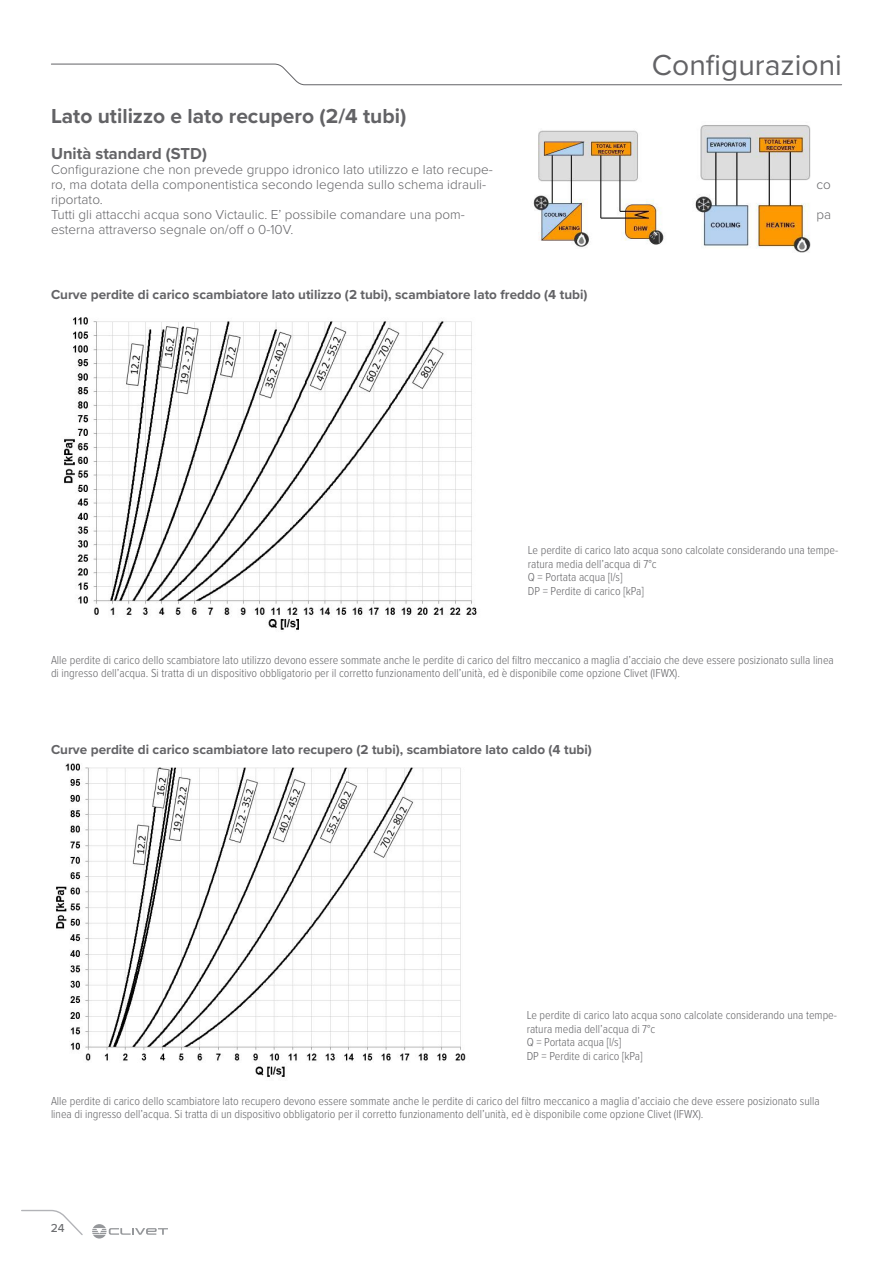
<style>
.page{position:relative;width:893px;height:1263px;background:#fff}
.page>*{position:absolute;margin:0;border:0;box-sizing:border-box;transform-origin:0 0}
.t1{font:30px "Proxima Nova";color:#636366}
.t2{font:700 21px "Proxima Nova";color:#636366}
.t3{font:700 16.5px "Proxima Nova";color:#636366}
.t4{font:300 13.5px/15px "Proxima Nova";color:#636366}
.t5{font:700 13.5px "Proxima Nova";color:#636366}
.t6{font:300 12px/13.5px "Proxima Nova Cond";color:#636366}
.t7{font:500 12px "Proxima Nova";color:#6c6d70}
</style>
<div class="page">
<svg style="left:51px;top:63px;width:791px;height:22px"></svg>
<svg style="left:21px;top:1209px;width:62px;height:26px"></svg>
<svg style="left:92px;top:1224px;width:76px;height:14px"></svg>
<img style="left:533px;top:130px;width:131px;height:117px">
<img style="left:695px;top:125px;width:116px;height:128px">
<img style="left:64px;top:317px;width:413px;height:313px">
<img style="left:56px;top:763px;width:410px;height:314px">
<h2 class="t2" style="left:51px;top:100px;width:357px">Lato utilizzo e lato recupero (2/4 tubi)</h2>
<h3 class="t3" style="left:51px;top:141px;width:157px">Unità standard (STD)</h3>
<p class="t4" style="left:51px;top:161px;width:443px">Configurazione che non prevede gruppo idronico lato utilizzo e lato recupe&shy;ro, ma dotata della componentistica secondo legenda sullo schema idrauli-</p>
<p class="t4" style="left:51px;top:191px;width:415px">riportato.<br>Tutti gli attacchi acqua sono Victaulic. E’ possibile comandare una pom-</p>
<p class="t4" style="left:51px;top:221px;width:244px">esterna attraverso segnale on/off o 0-10V.</p>
<p class="t5" style="left:51px;top:284px;width:538px">Curve perdite di carico scambiatore lato utilizzo (2 tubi), scambiatore lato freddo (4 tubi)</p>
<h1 class="t1" style="left:652px;top:42px;width:192px">Configurazioni</h1>
<p class="t4" style="left:816px;top:176px;width:16px">co</p>
<p class="t4" style="left:816px;top:206px;width:16px">pa</p>
<p class="t6" style="left:528px;top:543px;width:312px">Le perdite di carico lato acqua sono calcolate considerando una tempe&shy;ratura media dell’acqua di 7°c<br>Q = Portata acqua [l/s]<br>DP = Perdite di carico [kPa]</p>
<p class="t6" style="left:51px;top:652px;width:784px">Alle perdite di carico dello scambiatore lato utilizzo devono essere sommate anche le perdite di carico del filtro meccanico a maglia d’acciaio che deve essere posizionato sulla linea di ingresso dell’acqua. Si tratta di un dispositivo obbligatorio per il corretto funzionamento dell’unità, ed è disponibile come opzione Clivet (IFWX).</p>
<p class="t5" style="left:51px;top:739px;width:542px">Curve perdite di carico scambiatore lato recupero (2 tubi), scambiatore lato caldo (4 tubi)</p>
<p class="t6" style="left:527px;top:1008px;width:312px">Le perdite di carico lato acqua sono calcolate considerando una tempe&shy;ratura media dell’acqua di 7°c<br>Q = Portata acqua [l/s]<br>DP = Perdite di carico [kPa]</p>
<p class="t6" style="left:51px;top:1093px;width:770px">Alle perdite di carico dello scambiatore lato recupero devono essere sommate anche le perdite di carico del filtro meccanico a maglia d’acciaio che deve essere posizionato sulla linea di ingresso dell’acqua. Si tratta di un dispositivo obbligatorio per il corretto funzionamento dell’unità, ed è disponibile come opzione Clivet (IFWX).</p>
<p class="t7" style="left:51px;top:1219px;width:15px">24</p>
</div>
